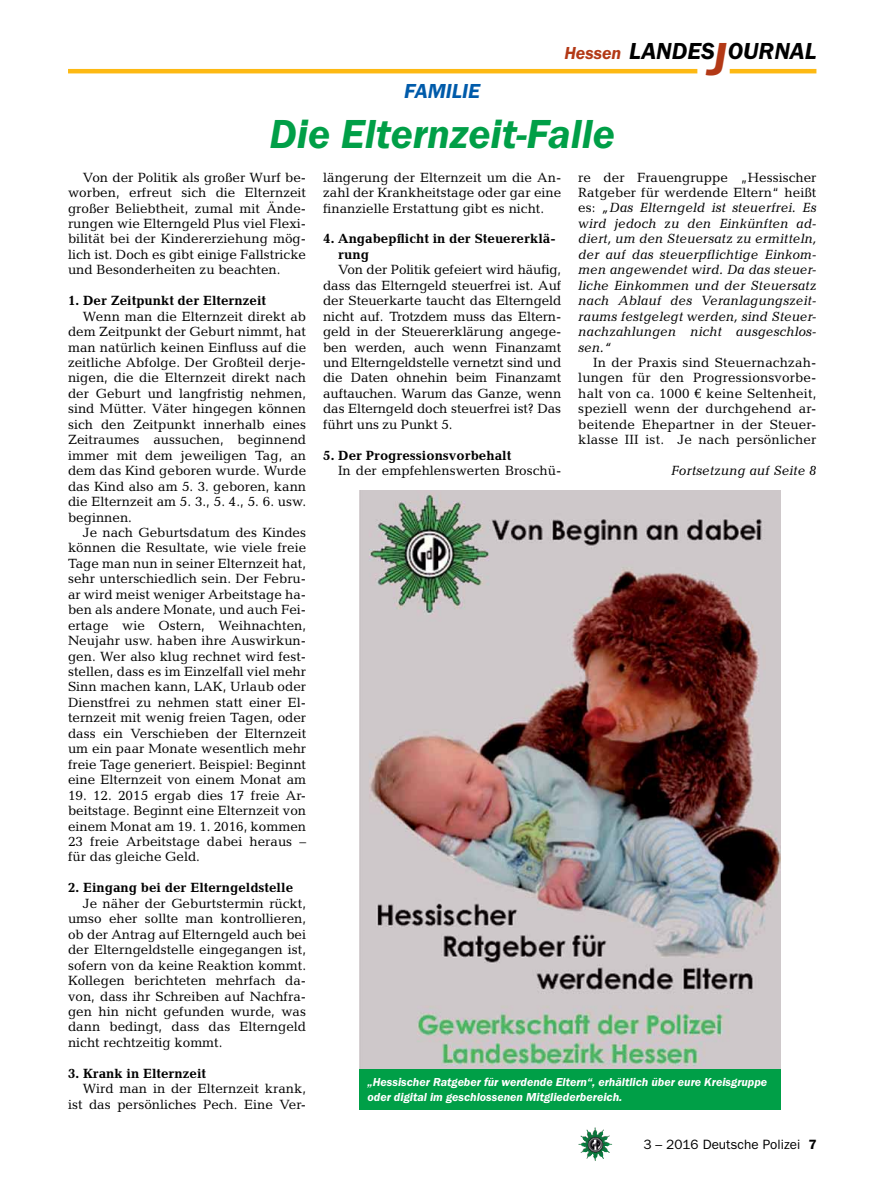
<style>
.page{position:relative;width:893px;height:1191px;background:#fff}
.page>*{position:absolute;margin:0;border:0;box-sizing:border-box;transform-origin:0 0}
.t1{font:italic 600 42px "Franklin Gothic Itc T";color:#009f47}
.t2{font:italic 600 24px "Franklin Gothic Itc T";color:#000}
.t3{font:italic 600 21px "Franklin Gothic Itc T";color:#005baa}
.t4{font:italic 600 18px "Franklin Gothic Itc T";color:#b33916}
.t5{font:13.5px/15.5px "Candida";color:#000;text-align:justify}
.t6{font:italic 13.5px/15.5px "Candida";color:#000;text-align:justify}
.t7{font:700 13.5px/15.5px "Candida";color:#000}
.t8{font:13.5px "Franklin Gothic";color:#000}
.t9{font:italic 600 12px/15px "Franklin Gothic Itc T";color:#fff}
.s1{font-size:48px;color:#b33916}
.s2{font-style:normal}
.s3{font-family:"Euro Serif"}
.s4{font-weight:600}
</style>
<div class="page">
<img style="left:578px;top:1127px;width:17px;height:25px">
<hr style="left:730px;top:69px;width:86px;height:4px;background:#fdb913">
<hr style="left:68px;top:69px;width:629px;height:4px;background:#fdb913">
<img style="left:359px;top:491px;width:422px;height:578px">
<div style="left:359px;top:1069px;width:422px;height:41px;background:#009f47"></div>
<h3 class="t4" style="left:564px;top:42px;width:59px">Hessen</h3>
<h2 class="t2" style="left:629px;top:37px;width:189px">LANDES<span class="s1">J</span>OURNAL</h2>
<h3 class="t3" style="left:404px;top:79px;width:77px">Famil ie</h3>
<h1 class="t1" style="left:269px;top:109px;width:347px">Die Elternzeit-Falle</h1>
<p class="t5" style="left:68px;top:169px;width:240px;text-indent:15px">Von der Politik als großer Wurf be&shy;worben, erfreut sich die Elternzeit großer Beliebtheit, zumal mit Ände&shy;rungen wie Elterngeld Plus viel Flexi&shy;bilität bei der Kindererziehung mög&shy;lich ist. Doch es gibt einige Fallstricke und Besonderheiten zu beachten.</p>
<p class="t7" style="left:68px;top:293px;width:200px">1. Der Zeitpunkt der Elternzeit</p>
<p class="t5" style="left:68px;top:308px;width:240px;text-indent:15px">Wenn man die Elternzeit direkt ab dem Zeitpunkt der Geburt nimmt, hat man natürlich keinen Einfluss auf die zeitliche Abfolge. Der Großteil derje&shy;nigen, die die Elternzeit direkt nach der Geburt und langfristig nehmen, sind Mütter. Väter hingegen können sich den Zeitpunkt innerhalb eines Zeitraumes aussuchen, beginnend immer mit dem jeweiligen Tag, an dem das Kind geboren wurde. Wurde das Kind also am 5. 3. geboren, kann die Elternzeit am 5. 3., 5. 4., 5. 6. usw. beginnen.</p>
<p class="t5" style="left:68px;top:525px;width:240px;text-indent:15px">Je nach Geburtsdatum des Kindes können die Resultate, wie viele freie Tage man nun in seiner Elternzeit hat, sehr unterschiedlich sein. Der Febru&shy;ar wird meist weniger Arbeitstage ha&shy;ben als andere Monate, und auch Fei&shy;ertage wie Ostern, Weihnachten, Neujahr usw. haben ihre Auswirkun&shy;gen. Wer also klug rechnet wird fest&shy;stellen, dass es im Einzelfall viel mehr Sinn machen kann, LAK, Urlaub oder Dienstfrei zu nehmen statt einer El&shy;ternzeit mit wenig freien Tagen, oder dass ein Verschieben der Elternzeit um ein paar Monate wesentlich mehr freie Tage generiert. Beispiel: Beginnt eine Elternzeit von einem Monat am</p>
<p class="t5" style="left:68px;top:787px;width:240px">19. 12. 2015 ergab dies 17 freie Ar&shy;beitstage. Beginnt eine Elternzeit von einem Monat am 19. 1. 2016, kommen 23 freie Arbeitstage dabei heraus – für das gleiche Geld.</p>
<p class="t7" style="left:68px;top:880px;width:227px">2. Eingang bei der Elterngeldstelle</p>
<p class="t5" style="left:68px;top:895px;width:240px;text-indent:15px">Je näher der Geburtstermin rückt, umso eher sollte man kontrollieren, ob der Antrag auf Elterngeld auch bei der Elterngeldstelle eingegangen ist, sofern von da keine Reaktion kommt.<br>Kollegen berichteten mehrfach da&shy;von, dass ihr Schreiben auf Nachfra&shy;gen hin nicht gefunden wurde, was dann bedingt, dass das Elterngeld nicht rechtzeitig kommt.</p>
<p class="t7" style="left:68px;top:1065px;width:140px">3. Krank in Elternzeit</p>
<p class="t5" style="left:68px;top:1081px;width:240px;text-align:right">Wird man in der Elternzeit krank, ist das persönliches Pech. Eine Ver-</p>
<p class="t6" style="left:578px;top:169px;width:240px"><span class="s2">re der Frauengruppe „Hessischer Ratgeber für werdende Eltern“ heißt es:</span> „Das Elterngeld ist steuerfrei. Es wird jedoch zu den Einkünften ad&shy;diert, um den Steuersatz zu ermitteln, der auf das steuerpflichtige Einkom&shy;men angewendet wird. Da das steuer&shy;liche Einkommen und der Steuersatz nach Ablauf des Veranlagungszeit&shy;raums festgelegt werden, sind Steuer&shy;nachzahlungen nicht ausgeschlos&shy;sen.“</p>
<p class="t5" style="left:578px;top:355px;width:240px;text-indent:15px">In der Praxis sind Steuernachzah&shy;lungen für den Progressionsvorbe&shy;halt von ca. 1000 <span class="s3">e</span> keine Seltenheit, speziell wenn der durchgehend ar&shy;beitende Ehepartner in der Steuer&shy;klasse III ist. Je nach persönlicher</p>
<p class="t6" style="left:671px;top:463px;width:147px">Fortsetzung auf Seite 8</p>
<p class="t5" style="left:323px;top:169px;width:240px">längerung der Elternzeit um die An&shy;zahl der Krankheitstage oder gar eine finanzielle Erstattung gibt es nicht.</p>
<p class="t7" style="left:338px;top:231px;width:219px;text-indent:-15px">4. Angabepflicht in der Steuererklä&shy;rung</p>
<p class="t5" style="left:323px;top:262px;width:240px;text-indent:15px">Von der Politik gefeiert wird häufig, dass das Elterngeld steuerfrei ist. Auf der Steuerkarte taucht das Elterngeld nicht auf. Trotzdem muss das Eltern&shy;geld in der Steuererklärung angege&shy;ben werden, auch wenn Finanzamt und Elterngeldstelle vernetzt sind und die Daten ohnehin beim Finanzamt auftauchen. Warum das Ganze, wenn das Elterngeld doch steuerfrei ist? Das führt uns zu Punkt 5.</p>
<p class="t7" style="left:323px;top:447px;width:190px">5. Der Progressionsvorbehalt</p>
<p class="t5" style="left:338px;top:463px;width:225px">In der empfehlenswerten Broschü-</p>
<p class="t9" style="left:368px;top:1074px;width:401px">„Hessischer Ratgeber für werdende Eltern“, erhältlich über eure Kreisgruppe oder digital im geschlossenen Mitgliederbereich.</p>
<p class="t8" style="left:643px;top:1136px;width:175px">3 – 2016 Deutsche Polizei <span class="s4">7</span></p>
</div>
